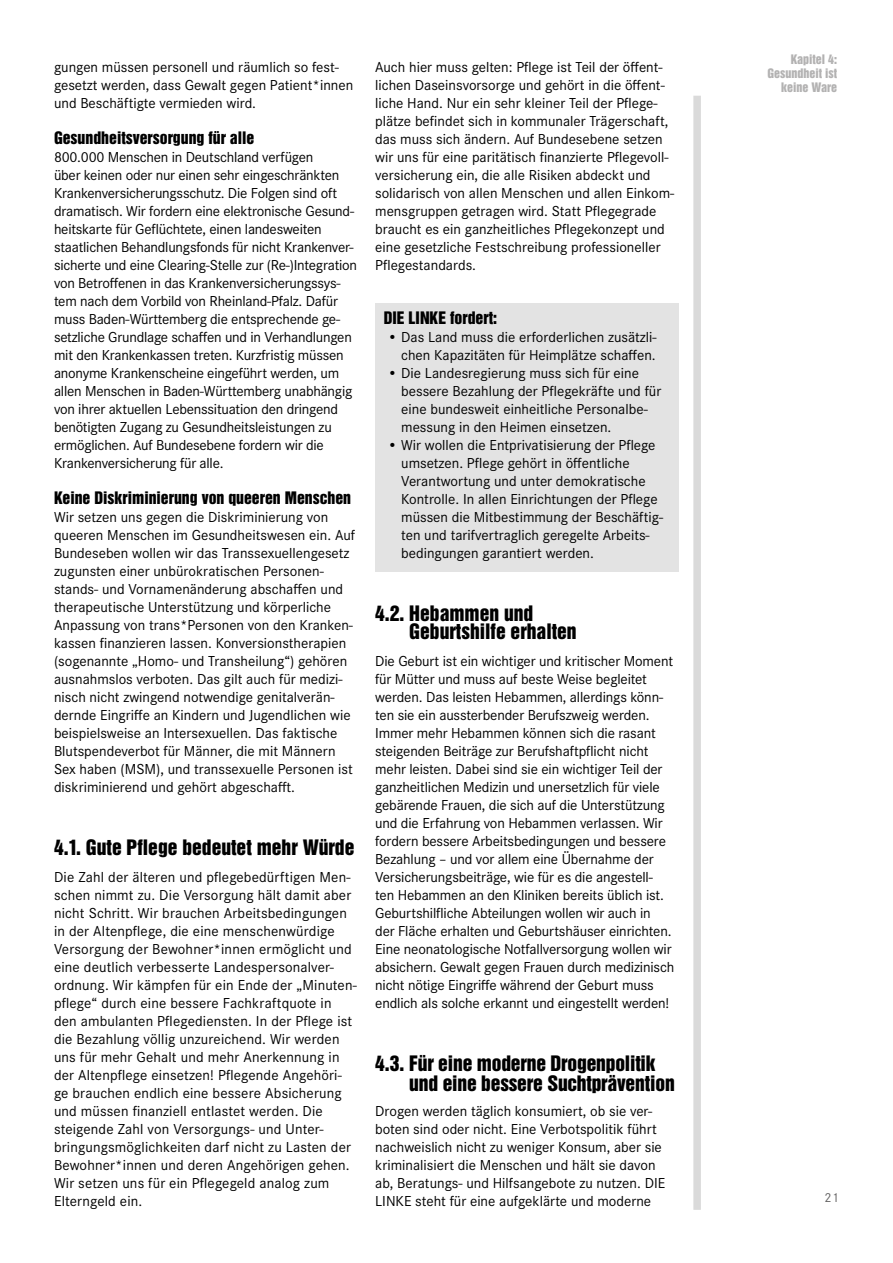
<style>
.page{position:relative;width:893px;height:1263px;background:#fff}
.page>*{position:absolute;margin:0;border:0;box-sizing:border-box;transform-origin:0 0}
.t1{font:19.5px/18px "Helvetica Inserat LT Std";color:#000}
.t2{font:15.75px "Helvetica Inserat LT Std";color:#000}
.t3{font:15px/18px "Corporate S";color:#000}
.t4{font:13.5px "Corporate S";color:#646363}
.t5{font:12px/14.4px "Helvetica Inserat LT Std";color:#b3b2b2;text-align:right}
</style>
<div class="page">
<div style="left:693px;top:96px;width:8px;height:1114px;background:#dadada"></div>
<div style="left:375px;top:303px;width:303px;height:33px;background:#e3e3e3"></div>
<div style="left:375px;top:323px;width:303px;height:50px;background:#e3e3e3"></div>
<div style="left:375px;top:359px;width:303px;height:86px;background:#e3e3e3"></div>
<div style="left:375px;top:431px;width:303px;height:140px;background:#e3e3e3"></div>
<p class="t3" style="left:54px;top:57px;width:301px">gungen müssen personell und räumlich so fest&shy;gesetzt werden, dass Gewalt gegen Patient*innen und Beschäftigte vermieden wird.</p>
<p class="t2" style="left:54px;top:128px;width:202px">Gesundheitsversorgung für alle</p>
<p class="t3" style="left:54px;top:147px;width:305px">800.000 Menschen in Deutschland verfügen<br>über keinen oder nur einen sehr eingeschränkten Krankenversicherungsschutz. Die Folgen sind oft dramatisch. Wir fordern eine elektronische Gesund&shy;heitskarte für Geflüchtete, einen landesweiten staatlichen Behandlungsfonds für nicht Krankenver&shy;sicherte und eine Clearing-Stelle zur (Re-)Integration von Betroffenen in das Krankenversicherungssys&shy;tem nach dem Vorbild von Rheinland-Pfalz. Dafür muss Baden-Württemberg die entsprechende ge&shy;setzliche Grundlage schaffen und in Verhandlungen mit den Krankenkassen treten. Kurzfristig müssen anonyme Krankenscheine eingeführt werden, um allen Menschen in Baden-Württemberg unabhängig von ihrer aktuellen Lebenssituation den dringend benötigten Zugang zu Gesundheitsleistungen zu ermöglichen. Auf Bundesebene fordern wir die Krankenversicherung für alle.</p>
<p class="t2" style="left:54px;top:488px;width:299px">Keine Diskriminierung von queeren Menschen</p>
<p class="t3" style="left:54px;top:507px;width:303px">Wir setzen uns gegen die Diskriminierung von queeren Menschen im Gesundheitswesen ein. Auf Bundeseben wollen wir das Transsexuellengesetz zugunsten einer unbürokratischen Personen&shy;stands- und Vornamenänderung abschaffen und therapeutische Unterstützung und körperliche Anpassung von trans*Personen von den Kranken&shy;kassen finanzieren lassen. Konversionstherapien (sogenannte „Homo- und Transheilung“) gehören ausnahmslos verboten. Das gilt auch für medizi&shy;nisch nicht zwingend notwendige genitalverän&shy;dernde Eingriffe an Kindern und Jugendlichen wie beispielsweise an Intersexuellen. Das faktische Blutspendeverbot für Männer, die mit Männern Sex haben (MSM), und transsexuelle Personen ist diskriminierend und gehört abgeschafft.</p>
<h1 class="t1" style="left:54px;top:839px;width:302px">4.1. Gute Pflege bedeutet mehr Würde</h1>
<p class="t3" style="left:54px;top:867px;width:304px">Die Zahl der älteren und pflegebedürftigen Men&shy;schen nimmt zu. Die Versorgung hält damit aber nicht Schritt. Wir brauchen Arbeitsbedingungen in der Altenpflege, die eine menschenwürdige Versorgung der Bewohner*innen ermöglicht und eine deutlich verbesserte Landespersonalver&shy;ordnung. Wir kämpfen für ein Ende der „Minuten&shy;pflege“ durch eine bessere Fachkraftquote in den ambulanten Pflegediensten. In der Pflege ist die Bezahlung völlig unzureichend. Wir werden uns für mehr Gehalt und mehr Anerkennung in der Altenpflege einsetzen! Pflegende Angehöri&shy;ge brauchen endlich eine bessere Absicherung und müssen finanziell entlastet werden. Die steigende Zahl von Versorgungs- und Unter&shy;bringungsmöglichkeiten darf nicht zu Lasten der Bewohner*innen und deren Angehörigen gehen.<br>Wir setzen uns für ein Pflegegeld analog zum Elterngeld ein.</p>
<p class="t3" style="left:375px;top:57px;width:301px">Auch hier muss gelten: Pflege ist Teil der öffent&shy;lichen Daseinsvorsorge und gehört in die öffent&shy;liche Hand. Nur ein sehr kleiner Teil der Pflege&shy;plätze befindet sich in kommunaler Trägerschaft, das muss sich ändern. Auf Bundesebene setzen wir uns für eine paritätisch finanzierte Pflegevoll&shy;versicherung ein, die alle Risiken abdeckt und solidarisch von allen Menschen und allen Einkom&shy;mensgruppen getragen wird. Statt Pflegegrade braucht es ein ganzheitliches Pflegekonzept und eine gesetzliche Festschreibung professioneller Pflegestandards.</p>
<p class="t2" style="left:384px;top:308px;width:115px">DIE LINKE fordert:</p>
<p class="t3" style="left:387px;top:327px;width:271px;text-align:right">• Das Land muss die erforderlichen zusätzli&shy;chen Kapazitäten für Heimplätze schaffen.</p>
<p class="t3" style="left:401px;top:363px;width:262px;text-indent:-14px">• Die Landesregierung muss sich für eine bessere Bezahlung der Pflegekräfte und für eine bundesweit einheitliche Personalbe&shy;messung in den Heimen einsetzen.</p>
<p class="t3" style="left:401px;top:435px;width:264px;text-indent:-14px">• Wir wollen die Entprivatisierung der Pflege umsetzen. Pflege gehört in öffentliche Verantwortung und unter demokratische Kontrolle. In allen Einrichtungen der Pflege müssen die Mitbestimmung der Beschäftig&shy;ten und tarifvertraglich geregelte Arbeits&shy;bedingungen garantiert werden.</p>
<h1 class="t1" style="left:409px;top:605px;width:169px;text-indent:-34px">4.2. Hebammen und<br>Geburtshilfe erhalten</h1>
<p class="t3" style="left:375px;top:651px;width:301px">Die Geburt ist ein wichtiger und kritischer Moment für Mütter und muss auf beste Weise begleitet werden. Das leisten Hebammen, allerdings könn&shy;ten sie ein aussterbender Berufszweig werden.<br>Immer mehr Hebammen können sich die rasant steigenden Beiträge zur Berufshaftpflicht nicht mehr leisten. Dabei sind sie ein wichtiger Teil der ganzheitlichen Medizin und unersetzlich für viele gebärende Frauen, die sich auf die Unterstützung und die Erfahrung von Hebammen verlassen. Wir fordern bessere Arbeitsbedingungen und bessere Bezahlung – und vor allem eine Übernahme der Versicherungsbeiträge, wie für es die angestell&shy;ten Hebammen an den Kliniken bereits üblich ist.<br>Geburtshilfliche Abteilungen wollen wir auch in<br>der Fläche erhalten und Geburtshäuser einrichten.<br>Eine neonatologische Notfallversorgung wollen wir absichern. Gewalt gegen Frauen durch medizinisch nicht nötige Eingriffe während der Geburt muss endlich als solche erkannt und eingestellt werden!</p>
<h1 class="t1" style="left:409px;top:1054px;width:267px;line-height:19.5px;text-indent:-34px">4.3. Für eine moderne Drogenpolitik und eine bessere Suchtprävention</h1>
<p class="t3" style="left:375px;top:1101px;width:292px">Drogen werden täglich konsumiert, ob sie ver&shy;boten sind oder nicht. Eine Verbotspolitik führt nachweislich nicht zu weniger Konsum, aber sie kriminalisiert die Menschen und hält sie davon ab, Beratungs- und Hilfsangebote zu nutzen. DIE LINKE steht für eine aufgeklärte und moderne</p>
<p class="t5" style="left:767px;top:52px;width:71px">Kapitel 4:<br>Gesundheit ist keine Ware</p>
<p class="t4" style="left:825px;top:1189px;width:16px">21</p>
</div>
